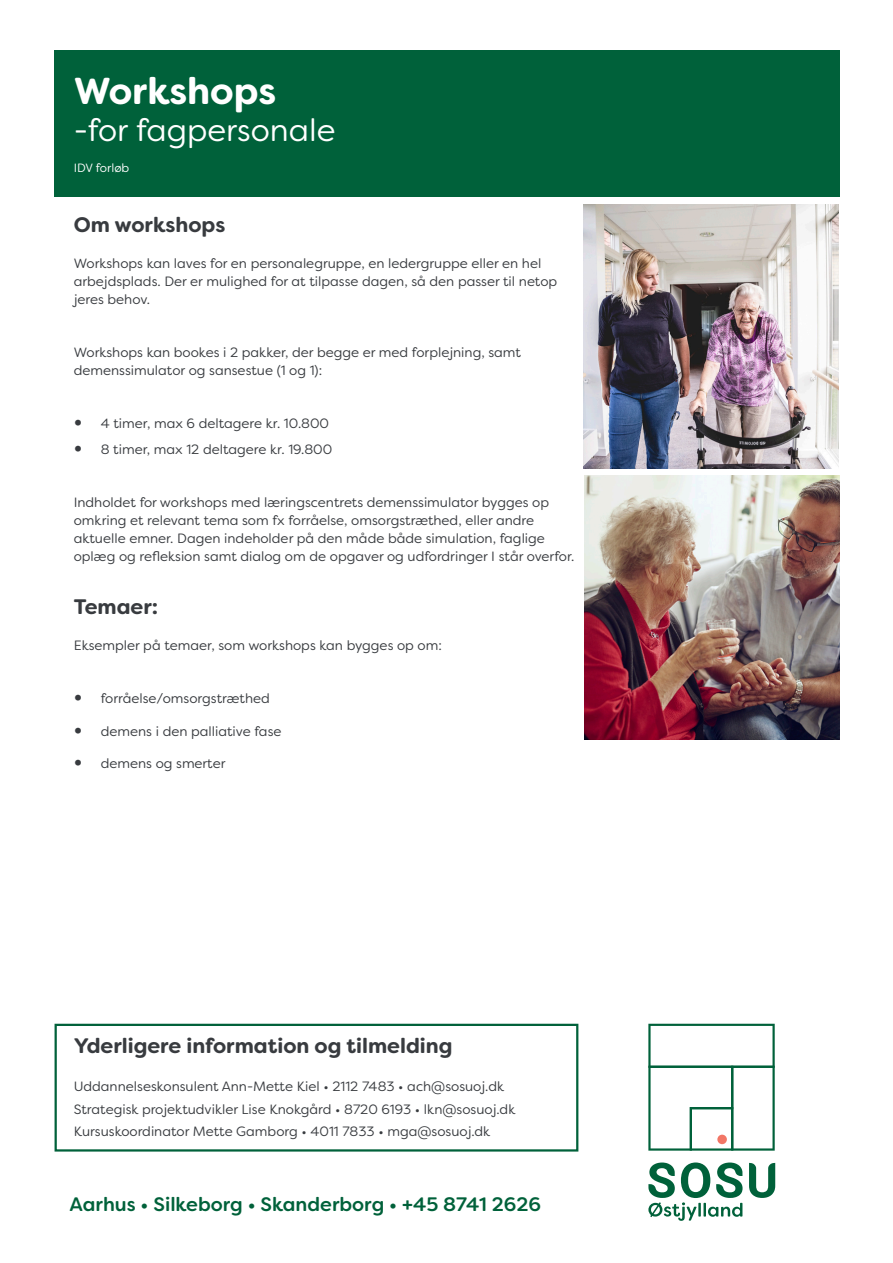
<style>
.page{position:relative;width:893px;height:1263px;background:#fff}
.page>*{position:absolute;margin:0;border:0;box-sizing:border-box;transform-origin:0 0}
.Kursustype_-_NEGATIV{font:700 37.5px "Filson Soft";color:#fff}
.Kursustype_-_NEGATIV-2{font:31.5px "Filson Soft";color:#fff}
.Overskrift_v__Brødte{font:700 21px "Filson Soft";color:#383b3f}
.t1{font:500 19.5px "Filson Soft";color:#00613a}
.Overskrift_v__Brødte-2{font:13.5px/18px "Filson Soft";color:#383b3f}
.Brødtekst{font:13.5px/22.5px "Filson Soft";color:#383b3f}
.Faktablad_nr__-_NEGA{font:12px "Filson Soft";color:#fff}
.s1{font-weight:700;font-size:21px}
</style>
<div class="page">
<div style="left:55px;top:1024px;width:523px;height:127px;background:#fff;border:2px solid #00613a"></div>
<div style="left:54px;top:50px;width:785px;height:147px;background:#00613a"></div>
<img style="left:584px;top:476px;width:255px;height:264px">
<img style="left:584px;top:204px;width:255px;height:264px">
<svg style="left:648px;top:1024px;width:127px;height:126px"></svg>
<div style="left:717px;top:1135px;width:10px;height:9px;background:#f27666;border-radius:50%"></div>
<svg style="left:648px;top:1162px;width:94px;height:59px"></svg>
<svg style="left:749px;top:1163px;width:26px;height:35px"></svg>
<p class="Kursustype_-_NEGATIV" style="left:74px;top:66px;width:204px">Workshops</p>
<p class="Kursustype_-_NEGATIV-2" style="left:74px;top:110px;width:263px">-for fagpersonale</p>
<p class="Faktablad_nr__-_NEGA" style="left:74px;top:160px;width:57px">IDV forløb</p>
<p class="Overskrift_v__Brødte" style="left:74px;top:211px;width:153px">Om workshops</p>
<p class="Overskrift_v__Brødte-2" style="left:74px;top:254px;width:485px">Workshops kan laves for en personalegruppe, en ledergruppe eller en hel arbejdsplads. Der er mulighed for at tilpasse dagen, så den passer til netop jeres behov.</p>
<p class="Overskrift_v__Brødte-2" style="left:74px;top:343px;width:449px">Workshops kan bookes i 2 pakker, der begge er med forplejning, samt demenssimulator og sansestue (1 og 1):</p>
<p class="Overskrift_v__Brødte-2" style="left:74px;top:414px;width:257px"><span class="s1">•</span> 4 timer, max 6 deltagere kr. 10.800</p>
<p class="Overskrift_v__Brødte-2" style="left:74px;top:440px;width:260px"><span class="s1">•</span> 8 timer, max 12 deltagere kr. 19.800</p>
<p class="Overskrift_v__Brødte-2" style="left:74px;top:493px;width:502px">Indholdet for workshops med læringscentrets demenssimulator bygges op omkring et relevant tema som fx forråelse, omsorgstræthed, eller andre aktuelle emner. Dagen indeholder på den måde både simulation, faglige oplæg og refleksion samt dialog om de opgaver og udfordringer I står overfor.</p>
<p class="Overskrift_v__Brødte" style="left:74px;top:593px;width:86px">Temaer:</p>
<p class="Overskrift_v__Brødte-2" style="left:74px;top:636px;width:370px">Eksempler på temaer, som workshops kan bygges op om:</p>
<p class="Overskrift_v__Brødte-2" style="left:74px;top:689px;width:198px"><span class="s1">•</span> forråelse/omsorgstræthed</p>
<p class="Overskrift_v__Brødte-2" style="left:74px;top:722px;width:209px"><span class="s1">•</span> demens i den palliative fase</p>
<p class="Overskrift_v__Brødte-2" style="left:74px;top:754px;width:153px"><span class="s1">•</span> demens og smerter</p>
<p class="Overskrift_v__Brødte" style="left:74px;top:1032px;width:380px">Yderligere information og tilmelding</p>
<p class="Brødtekst" style="left:74px;top:1075px;width:432px">Uddannelseskonsulent Ann-Mette Kiel • 2112 7483 • ach@sosuoj.dk</p>
<p class="Brødtekst" style="left:74px;top:1098px;width:443px">Strategisk projektudvikler Lise Knokgård • 8720 6193 • lkn@sosuoj.dk<br>Kursuskoordinator Mette Gamborg • 4011 7833 • mga@sosuoj.dk</p>
<p class="t1" style="left:69px;top:1192px;width:473px">Aarhus • Silkeborg • Skanderborg • +45 8741 2626</p>
</div>
